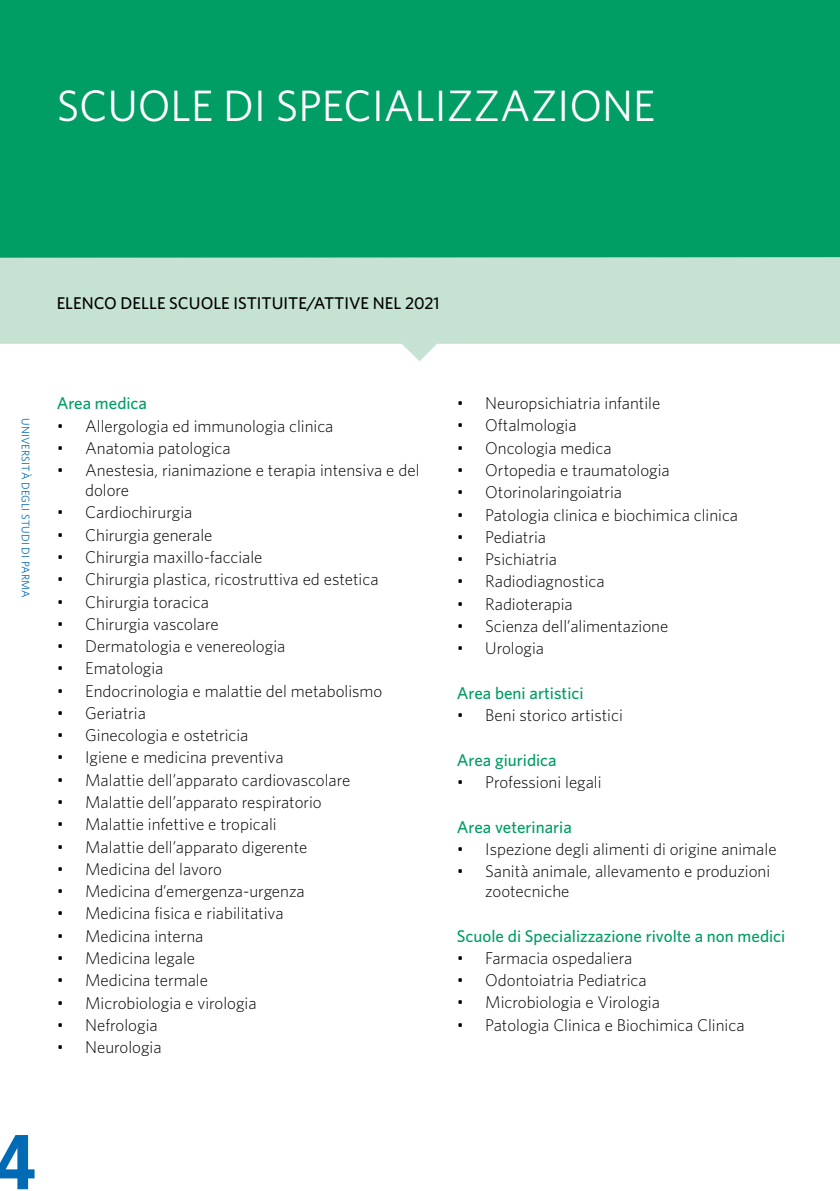
<style>
.page{position:relative;width:840px;height:1191px;background:#fff}
.page>*{position:absolute;margin:0;border:0;box-sizing:border-box;transform-origin:0 0}
.t1{font:700 80px "Whitney";color:#006ab4;scale:.85 1}
.t2{font:44px "Whitney";color:#fff}
.t3{font:300 17px/20px "Whitney";color:#000}
.t4{font:500 17px "Whitney";color:#009d65}
.t5{font:500 17px "Whitney";color:#000}
.t6{font:11px "Whitney";letter-spacing:.01em;color:#006ab4}
</style>
<div class="page">
<svg style="left:0;top:257px;width:839px;height:104px;fill:#c6e2d2"></svg>
<div style="left:0;top:0;width:839px;height:257px;background:#009d65"></div>
<h2 class="t2" style="left:57px;top:80px;width:599px">SCUOLE DI SPECIALIZZAZIONE</h2>
<p class="t5" style="left:57px;top:293px;width:384px">ELENCO DELLE SCUOLE ISTITUITE/ATTIVE NEL 2021</p>
<p class="t6" style="left:32px;top:418px;width:181px;rotate:90deg">UNIVERSITÀ DEGLI STUDI DI PARMA</p>
<p class="t4" style="left:57px;top:393px;width:92px">Area medica</p>
<p class="t3" style="left:57px;top:415px;width:278px">• Allergologia ed immunologia clinica</p>
<p class="t3" style="left:57px;top:437px;width:175px">• Anatomia patologica</p>
<p class="t3" style="left:85px;top:460px;width:336px;text-indent:-28px">• Anestesia, rianimazione e terapia intensiva e del dolore</p>
<p class="t3" style="left:57px;top:502px;width:137px">• Cardiochirurgia</p>
<p class="t3" style="left:57px;top:524px;width:157px">• Chirurgia generale</p>
<p class="t3" style="left:57px;top:547px;width:207px">• Chirurgia maxillo-facciale</p>
<p class="t3" style="left:57px;top:569px;width:323px">• Chirurgia plastica, ricostruttiva ed estetica</p>
<p class="t3" style="left:57px;top:591px;width:153px">• Chirurgia toracica</p>
<p class="t3" style="left:57px;top:613px;width:163px">• Chirurgia vascolare</p>
<p class="t3" style="left:57px;top:636px;width:230px">• Dermatologia e venereologia</p>
<p class="t3" style="left:57px;top:658px;width:108px">• Ematologia</p>
<p class="t3" style="left:57px;top:680px;width:327px">• Endocrinologia e malattie del metabolismo</p>
<p class="t3" style="left:57px;top:702px;width:91px">• Geriatria</p>
<p class="t3" style="left:57px;top:725px;width:193px">• Ginecologia e ostetricia</p>
<p class="t3" style="left:57px;top:747px;width:228px">• Igiene e medicina preventiva</p>
<p class="t3" style="left:57px;top:769px;width:295px">• Malattie dell’apparato cardiovascolare</p>
<p class="t3" style="left:57px;top:792px;width:266px">• Malattie dell’apparato respiratorio</p>
<p class="t3" style="left:57px;top:814px;width:221px">• Malattie infettive e tropicali</p>
<p class="t3" style="left:57px;top:836px;width:252px">• Malattie dell’apparato digerente</p>
<p class="t3" style="left:57px;top:858px;width:167px">• Medicina del lavoro</p>
<p class="t3" style="left:57px;top:881px;width:249px">• Medicina d’emergenza-urgenza</p>
<p class="t3" style="left:57px;top:903px;width:228px">• Medicina fisica e riabilitativa</p>
<p class="t3" style="left:57px;top:925px;width:148px">• Medicina interna</p>
<p class="t3" style="left:57px;top:947px;width:140px">• Medicina legale</p>
<p class="t3" style="left:57px;top:970px;width:153px">• Medicina termale</p>
<p class="t3" style="left:57px;top:992px;width:201px">• Microbiologia e virologia</p>
<p class="t3" style="left:57px;top:1014px;width:102px">• Nefrologia</p>
<p class="t3" style="left:57px;top:1036px;width:106px">• Neurologia</p>
<h1 class="t1" style="left:-6px;top:1112px;width:50px">4</h1>
<p class="t3" style="left:456px;top:393px;width:205px">• Neuropsichiatria infantile</p>
<p class="t3" style="left:456px;top:415px;width:121px">• Oftalmologia</p>
<p class="t3" style="left:456px;top:437px;width:156px">• Oncologia medica</p>
<p class="t3" style="left:456px;top:460px;width:214px">• Ortopedia e traumatologia</p>
<p class="t3" style="left:456px;top:482px;width:166px">• Otorinolaringoiatria</p>
<p class="t3" style="left:456px;top:504px;width:282px">• Patologia clinica e biochimica clinica</p>
<p class="t3" style="left:456px;top:526px;width:91px">• Pediatria</p>
<p class="t3" style="left:456px;top:549px;width:102px">• Psichiatria</p>
<p class="t3" style="left:456px;top:571px;width:149px">• Radiodiagnostica</p>
<p class="t3" style="left:456px;top:593px;width:117px">• Radioterapia</p>
<p class="t3" style="left:456px;top:616px;width:213px">• Scienza dell’alimentazione</p>
<p class="t3" style="left:456px;top:638px;width:89px">• Urologia</p>
<p class="t4" style="left:456px;top:682px;width:128px">Area beni artistici</p>
<p class="t3" style="left:456px;top:705px;width:167px">• Beni storico artistici</p>
<p class="t4" style="left:456px;top:749px;width:101px">Area giuridica</p>
<p class="t3" style="left:456px;top:771px;width:146px">• Professioni legali</p>
<p class="t4" style="left:456px;top:816px;width:116px">Area veterinaria</p>
<p class="t3" style="left:456px;top:838px;width:321px">• Ispezione degli alimenti di origine animale</p>
<p class="t3" style="left:485px;top:861px;width:286px;text-indent:-28px">• Sanità animale, allevamento e produzioni zootecniche</p>
<p class="t4" style="left:456px;top:925px;width:330px">Scuole di Specializzazione rivolte a non medici</p>
<p class="t3" style="left:456px;top:947px;width:177px">• Farmacia ospedaliera</p>
<p class="t3" style="left:456px;top:970px;width:191px">• Odontoiatria Pediatrica</p>
<p class="t3" style="left:456px;top:992px;width:204px">• Microbiologia e Virologia</p>
<p class="t3" style="left:456px;top:1014px;width:289px">• Patologia Clinica e Biochimica Clinica</p>
</div>
